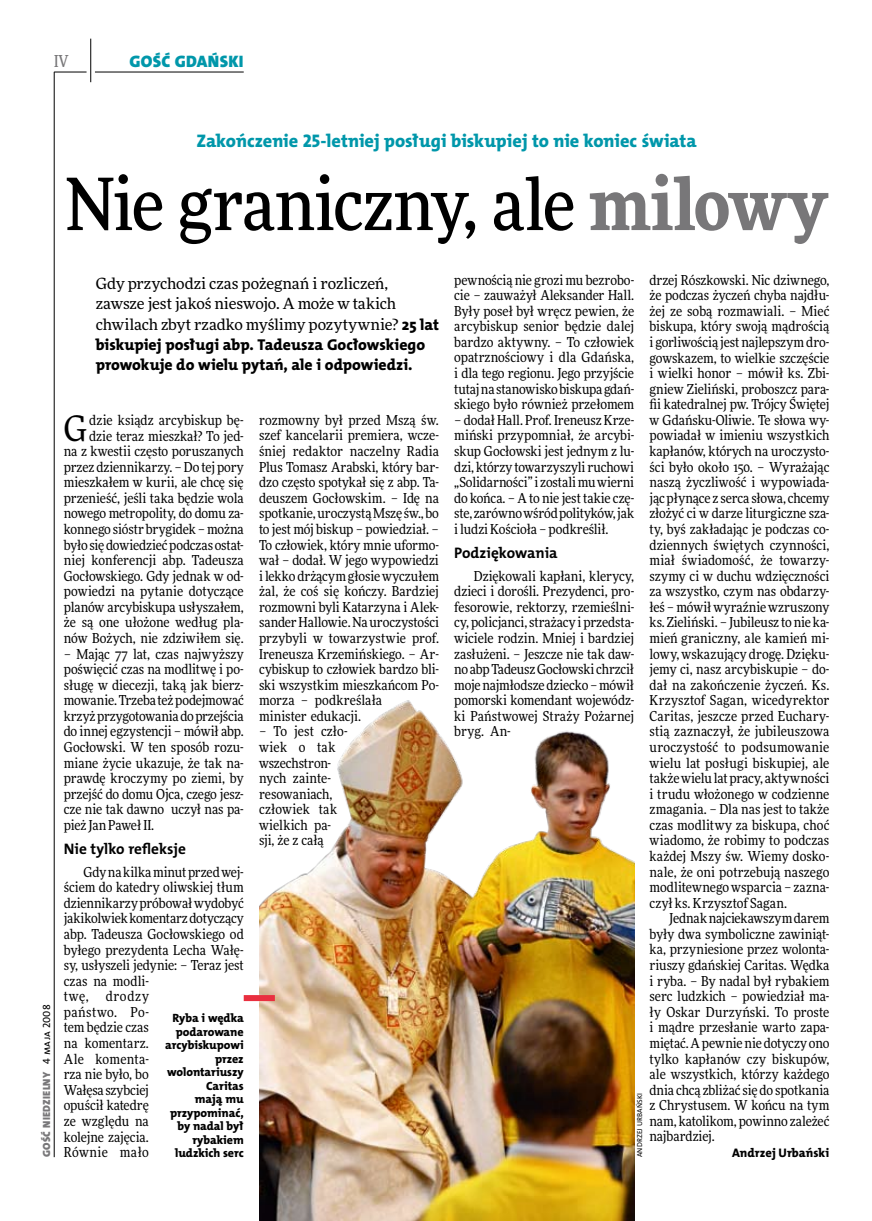
<style>
.page{position:relative;width:872px;height:1221px;background:#fff}
.page>*{position:absolute;margin:0;border:0;box-sizing:border-box;transform-origin:0 0}
.t1{font:500 72px "Freeday Narrow";letter-spacing:-.02em;color:#000}
.t2{font:35.25px "Freeday Narrow News";color:#000}
.t3{font:18.3px "The Mix HP8 Ex Bld";color:#0097aa}
.t4{font:16.65px "The Mix HP9 Blk";letter-spacing:.02em;color:#0097aa}
.t5{font:500 16.5px "Freeday Narrow";color:#787779;scale:.9 1}
.t6{font:15.75px/20.4px "The Mix HP8 Ex Bld";color:#000}
.t7{font:15.45px/20.4px "Freeday News";letter-spacing:-.01em;color:#000}
.t8{font:15.3px "The Mix HP7 Bld";color:#000}
.t9{font:13.8px/15.6px "Freeday Narrow News";color:#000;text-align:justify}
.t10{font:12.45px "The Mix HP8 Ex Bld";color:#000}
.t11{font:12px/13.5px "The Mix HP8 Ex Bld";letter-spacing:-.005em;color:#000;text-align:right}
.t12{font:10.5px "The Mix HP9 Blk";letter-spacing:.025em;color:#787779}
.t13{font:7.2px "The Mix HP5 Plain";letter-spacing:.015em;color:#000}
.s1{font-family:"The Mix HP5 Plain";color:#000}
.s2{font-weight:900;color:#787779}
.s3{font-family:"The Mix HP8 Ex Bld";font-size:15.75px}
</style>
<div class="page">
<hr style="left:54px;top:72px;width:1px;height:1085px;background:#000">
<hr style="left:90px;top:39px;width:1px;height:43px;background:#000">
<hr style="left:54px;top:72px;width:33px;height:1px;background:#000">
<hr style="left:95px;top:72px;width:149px;height:1px;background:#000">
<img style="left:259px;top:700px;width:375px;height:520px">
<div style="left:244px;top:995px;width:31px;height:6px;background:#e92f3f"></div>
<p class="t5" style="left:54px;top:50px;width:17px">IV</p>
<p class="t4" style="left:129px;top:50px;width:116px">GOŚĆ GDAŃSKI</p>
<p class="t12" style="left:40px;top:1156px;width:154px;rotate:-90deg">GOŚĆ NIEDZIELNY <span class="s1">4 maja 2008</span></p>
<h3 class="t3" style="left:196px;top:129px;width:501px">Zakończenie 25-letniej posługi biskupiej to nie koniec świata</h3>
<h1 class="t1" style="left:66px;top:159px;width:763px">Nie graniczny, ale <span class="s2">milowy</span></h1>
<p class="t7" style="left:96px;top:273px;width:345px">Gdy przychodzi czas pożegnań i rozliczeń, zawsze jest jakoś nieswojo. A może w takich chwilach zbyt rzadko myślimy pozytywnie? <span class="s3">25 lat</span></p>
<p class="t6" style="left:96px;top:334px;width:331px">biskupiej posługi abp. Tadeusza Gocłowskiego prowokuje do wielu pytań, ale i odpowiedzi.</p>
<p class="t9" style="left:64px;top:412px;width:181px;text-align:right">dzie ksiądz arcybiskup bę&shy;dzie teraz mieszkał? To jed-<br>na z kwestii często poruszanych przez dziennikarzy. – Do tej pory mieszkałem w kurii, ale chcę się przenieść, jeśli taka będzie wola nowego metropolity, do domu za&shy;konnego sióstr brygidek – można było się dowiedzieć podczas ostat&shy;niej konferencji abp. Tadeusza<br>Gocłowskiego. Gdy jednak w od&shy;powiedzi na pytanie dotyczące planów arcybiskupa usłyszałem, że są one ułożone według pla&shy;nów Bożych, nie zdziwiłem się.</p>
<p class="t9" style="left:64px;top:645px;width:181px">– Mając 77 lat, czas najwyższy poświęcić czas na modlitwę i po&shy;sługę w diecezji, taką jak bierz&shy;mowanie. Trzeba też podejmować krzyż przygotowania do przejścia do innej egzystencji – mówił abp.<br>Gocłowski. W ten sposób rozu&shy;miane życie ukazuje, że tak na&shy;prawdę kroczymy po ziemi, by przejść do domu Ojca, czego jesz&shy;cze nie tak dawno uczył nas pa&shy;pież Jan Paweł II.</p>
<p class="t8" style="left:64px;top:839px;width:124px">Nie tylko refleksje</p>
<p class="t9" style="left:64px;top:863px;width:181px;text-align:left;text-indent:20px">Gdy na kilka minut przed wej&shy;ściem do katedry oliwskiej tłum dziennikarzy próbował wydobyć jakikolwiek komentarz dotyczący abp. Tadeusza Gocłowskiego od byłego prezydenta Lecha Wałę&shy;sy, usłyszeli jedynie: – Teraz jest czas na modli-<br>twę, drodzy<br>państwo. Po-<br>tem będzie czas<br>na komentarz.<br>Ale komenta-<br>rza nie było, bo<br>Wałęsa szybciej<br>opuścił katedrę<br>ze względu na<br>kolejne zajęcia.<br>Równie mało</p>
<h2 class="t2" style="left:64px;top:406px;width:25px">G</h2>
<p class="t11" style="left:165px;top:1011px;width:80px">Ryba i wędka podarowane arcybiskupowi przez wolontariuszy<br>Caritas<br>mają mu przypominać, by nadal był rybakiem ludzkich serc</p>
<p class="t9" style="left:259px;top:412px;width:181px;text-align:left">rozmowny był przed Mszą św. szef kancelarii premiera, wcze&shy;śniej redaktor naczelny Radia<br>Plus Tomasz Arabski, który bar&shy;dzo często spotykał się z abp. Ta&shy;deuszem Gocłowskim. – Idę na spotkanie, uroczystą Mszę św., bo to jest mój biskup – powiedział. –<br>To człowiek, który mnie uformo&shy;wał – dodał. W jego wypowiedzi i lekko drżącym głosie wyczułem żal, że coś się kończy. Bardziej rozmowni byli Katarzyna i Alek&shy;sander Hallowie. Na uroczystości przybyli w towarzystwie prof.<br>Ireneusza Krzemińskiego. – Ar&shy;cybiskup to człowiek bardzo bli&shy;ski wszystkim mieszkańcom Po&shy;morza – podkreślała<br>minister edukacji.</p>
<p class="t9" style="left:259px;top:723px;width:90px;text-align:left">– To jest czło&shy;wiek o tak wszechstron&shy;nych zainte&shy;resowaniach, człowiek tak wielkich pa&shy;sji, że z całą</p>
<p class="t9" style="left:454px;top:272px;width:181px">pewnością nie grozi mu bezrobo&shy;cie – zauważył Aleksander Hall.<br>Były poseł był wręcz pewien, że arcybiskup senior będzie dalej bardzo aktywny. – To człowiek opatrznościowy i dla Gdańska, i dla tego regionu. Jego przyjście tutaj na stanowisko biskupa gdań&shy;skiego było również przełomem</p>
<p class="t9" style="left:454px;top:412px;width:181px">– dodał Hall. Prof. Ireneusz Krze&shy;miński przypomniał, że arcybi&shy;skup Gocłowski jest jednym z lu&shy;dzi, którzy towarzyszyli ruchowi „Solidarności” i zostali mu wierni do końca. – A to nie jest takie czę&shy;ste, zarówno wśród polityków, jak i ludzi Kościoła – podkreślił.</p>
<p class="t8" style="left:454px;top:543px;width:105px">Podziękowania</p>
<p class="t9" style="left:454px;top:568px;width:181px;text-indent:20px">Dziękowali kapłani, klerycy, dzieci i dorośli. Prezydenci, pro&shy;fesorowie, rektorzy, rzemieślni&shy;cy, policjanci, strażacy i przedsta&shy;wiciele rodzin. Mniej i bardziej zasłużeni. – Jeszcze nie tak daw&shy;no abp Tadeusz Gocłowski chrzcił moje najmłodsze dziecko – mówił pomorski komendant wojewódz&shy;ki Państwowej Straży Pożarnej bryg. An-</p>
<p class="t9" style="left:649px;top:272px;width:181px">drzej Rószkowski. Nic dziwnego, że podczas życzeń chyba najdłu&shy;żej ze sobą rozmawiali. – Mieć biskupa, który swoją mądrością i gorliwością jest najlepszym dro&shy;gowskazem, to wielkie szczęście i wielki honor – mówił ks. Zbi&shy;gniew Zieliński, proboszcz para&shy;fii katedralnej pw. Trójcy Świętej w Gdańsku-Oliwie. Te słowa wy&shy;powiadał w imieniu wszystkich kapłanów, których na uroczysto&shy;ści było około 150. – Wyrażając naszą życzliwość i wypowiada&shy;jąc płynące z serca słowa, chcemy złożyć ci w darze liturgiczne sza&shy;ty, byś zakładając je podczas co&shy;dziennych świętych czynności, miał świadomość, że towarzy&shy;szymy ci w duchu wdzięczności za wszystko, czym nas obdarzy&shy;łeś – mówił wyraźnie wzruszony ks. Zieliński. – Jubileusz to nie ka&shy;mień graniczny, ale kamień mi&shy;lowy, wskazujący drogę. Dzięku&shy;jemy ci, nasz arcybiskupie – do&shy;dał na zakończenie życzeń. Ks.<br>Krzysztof Sagan, wicedyrektor Caritas, jeszcze przed Euchary&shy;stią zaznaczył, że jubileuszowa uroczystość to podsumowanie wielu lat posługi biskupiej, ale także wielu lat pracy, aktywności i trudu włożonego w codzienne zmagania. – Dla nas jest to także czas modlitwy za biskupa, choć wiadomo, że robimy to podczas każdej Mszy św. Wiemy dosko&shy;nale, że oni potrzebują naszego modlitewnego wsparcia – zazna&shy;czył ks. Krzysztof Sagan.</p>
<p class="t9" style="left:649px;top:910px;width:181px;text-indent:20px">Jednak najciekawszym darem były dwa symboliczne zawiniąt&shy;ka, przyniesione przez wolonta&shy;riuszy gdańskiej Caritas. Wędka i ryba. – By nadal był rybakiem serc ludzkich – powiedział ma&shy;ły Oskar Durzyński. To proste i mądre przesłanie warto zapa&shy;miętać. Apewnie nie dotyczy ono tylko kapłanów czy biskupów, ale wszystkich, którzy każdego dnia chcą zbliżać się do spotkania z Chrystusem. W końcu na tym nam, katolikom, powinno zależeć najbardziej.</p>
<p class="t10" style="left:732px;top:1144px;width:99px">Andrzej Urbański</p>
<p class="t13" style="left:635px;top:1156px;width:65px;rotate:-90deg">andrzej urbański</p>
</div>
